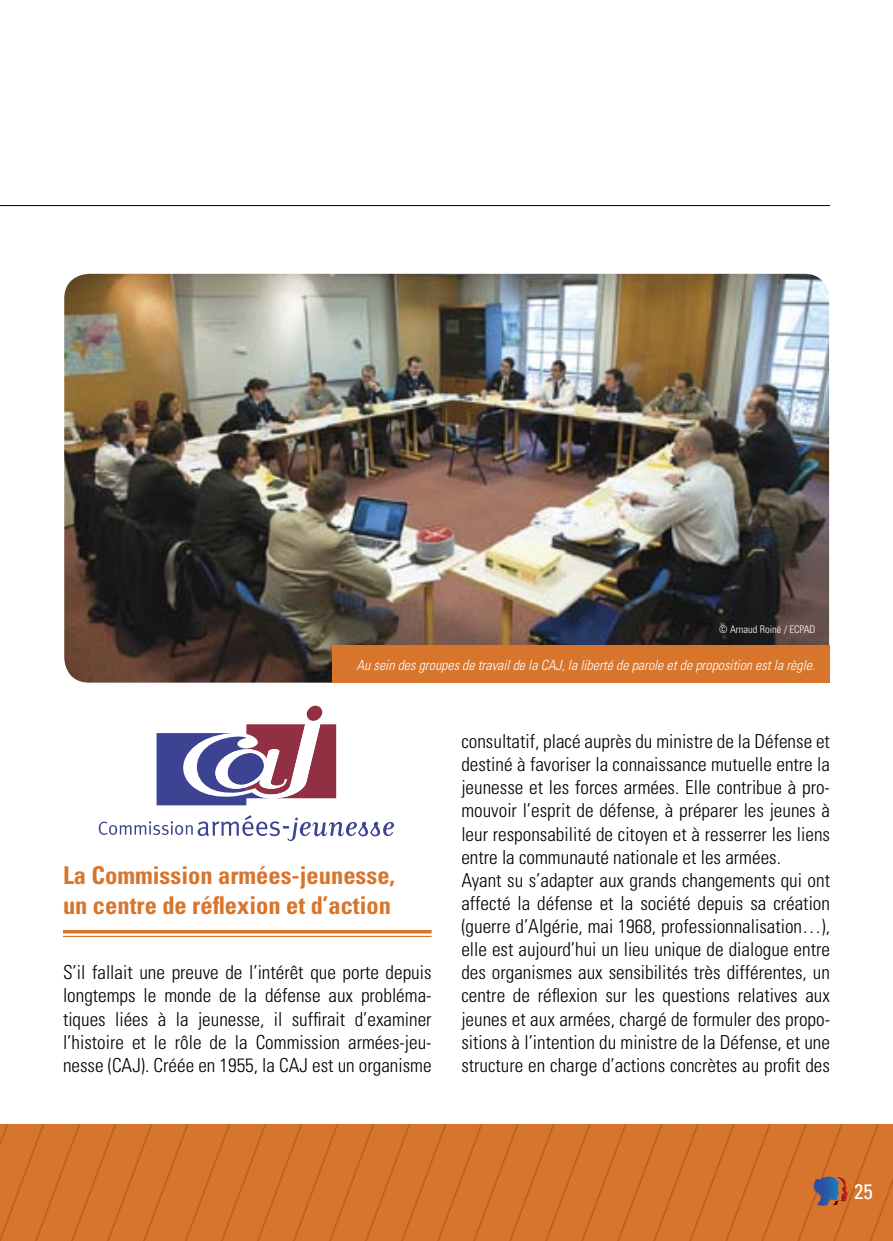
<style>
.page{position:relative;width:893px;height:1241px;background:#fff}
.page>*{position:absolute;margin:0;border:0;box-sizing:border-box;transform-origin:0 0}
.t1{font:700 condensed 24.5px/29.4px "Univers";color:#d8752d}
.t2{font:condensed 21px "Univers";color:#fff}
.t3{font:300 condensed 19.25px/23.1px "Univers";color:#000;text-align:justify}
.t4{font:italic 300 condensed 14px "Univers";color:#fff}
.t5{font:300 condensed 10.5px "Univers";color:#fff}
</style>
<div class="page">
<svg style="left:99px;top:815px;width:295px;height:26px"></svg>
<svg style="left:157px;top:705px;width:179px;height:100px"></svg>
<hr style="left:0;top:205px;width:830px;height:1px;background:#000">
<svg style="left:63px;top:930px;width:369px;height:3px"></svg>
<hr style="left:63px;top:935px;width:369px;height:1px;background:#d8752d">
<svg style="left:0;top:1124px;width:22px;height:116px;background:#d5732c"></svg>
<svg style="left:22px;top:1124px;width:31px;height:116px;background:#d6732c"></svg>
<svg style="left:53px;top:1124px;width:32px;height:116px;background:#d6732c"></svg>
<svg style="left:85px;top:1124px;width:31px;height:116px;background:#d6732c"></svg>
<div style="left:116px;top:1124px;width:32px;height:116px;background:#d8752d"></div>
<div style="left:148px;top:1124px;width:32px;height:116px;background:#d8752d"></div>
<div style="left:180px;top:1124px;width:31px;height:116px;background:#d8752d"></div>
<svg style="left:211px;top:1124px;width:32px;height:116px;background:#d6732c"></svg>
<svg style="left:243px;top:1124px;width:32px;height:116px;background:#d6732c"></svg>
<svg style="left:275px;top:1124px;width:31px;height:116px;background:#d6732c"></svg>
<svg style="left:306px;top:1124px;width:32px;height:116px;background:#d6742c"></svg>
<div style="left:338px;top:1124px;width:31px;height:116px;background:#d8752d"></div>
<div style="left:369px;top:1124px;width:32px;height:116px;background:#d8752d"></div>
<svg style="left:401px;top:1124px;width:32px;height:116px;background:#d6732c"></svg>
<svg style="left:433px;top:1124px;width:31px;height:116px;background:#d6732c"></svg>
<svg style="left:464px;top:1124px;width:32px;height:116px;background:#d6732c"></svg>
<svg style="left:496px;top:1124px;width:32px;height:116px;background:#d6732c"></svg>
<img style="left:64px;top:274px;width:765px;height:408px">
<div style="left:332px;top:645px;width:498px;height:37px;background:#d8752d"></div>
<svg style="left:528px;top:1124px;width:365px;height:116px;background:#d3732d"></svg>
<p class="t5" style="left:719px;top:623px;width:98px">© Arnaud Roiné / ECPAD</p>
<p class="t4" style="left:356px;top:656px;width:460px">Au sein des groupes de travail de la CAJ, la liberté de parole et de proposition est la règle.</p>
<p class="t1" style="left:63px;top:860px;width:334px">La Commission armées-jeunesse, un centre de réflexion et d’action</p>
<p class="t3" style="left:63px;top:960px;width:370px">S’il fallait une preuve de l’intérêt que porte depuis longtemps le monde de la défense aux probléma&shy;tiques liées à la jeunesse, il suffirait d’examiner l’histoire et le rôle de la Commission armées-jeu&shy;nesse (CAJ). Créée en 1955, la CAJ est un organisme</p>
<p class="t3" style="left:461px;top:729px;width:370px;text-align:left">consultatif, placé auprès du ministre de la Défense et destiné à favoriser la connaissance mutuelle entre la jeunesse et les forces armées. Elle contribue à pro&shy;mouvoir l’esprit de défense, à préparer les jeunes à leur responsabilité de citoyen et à resserrer les liens entre la communauté nationale et les armées.<br>Ayant su s’adapter aux grands changements qui ont affecté la défense et la société depuis sa création (guerre d’Algérie, mai 1968, professionnalisation…), elle est aujourd’hui un lieu unique de dialogue entre des organismes aux sensibilités très différentes, un centre de réflexion sur les questions relatives aux jeunes et aux armées, chargé de formuler des propo&shy;sitions à l’intention du ministre de la Défense, et une structure en charge d’actions concrètes au profit des</p>
<p class="t2" style="left:854px;top:1177px;width:20px">25</p>
</div>
